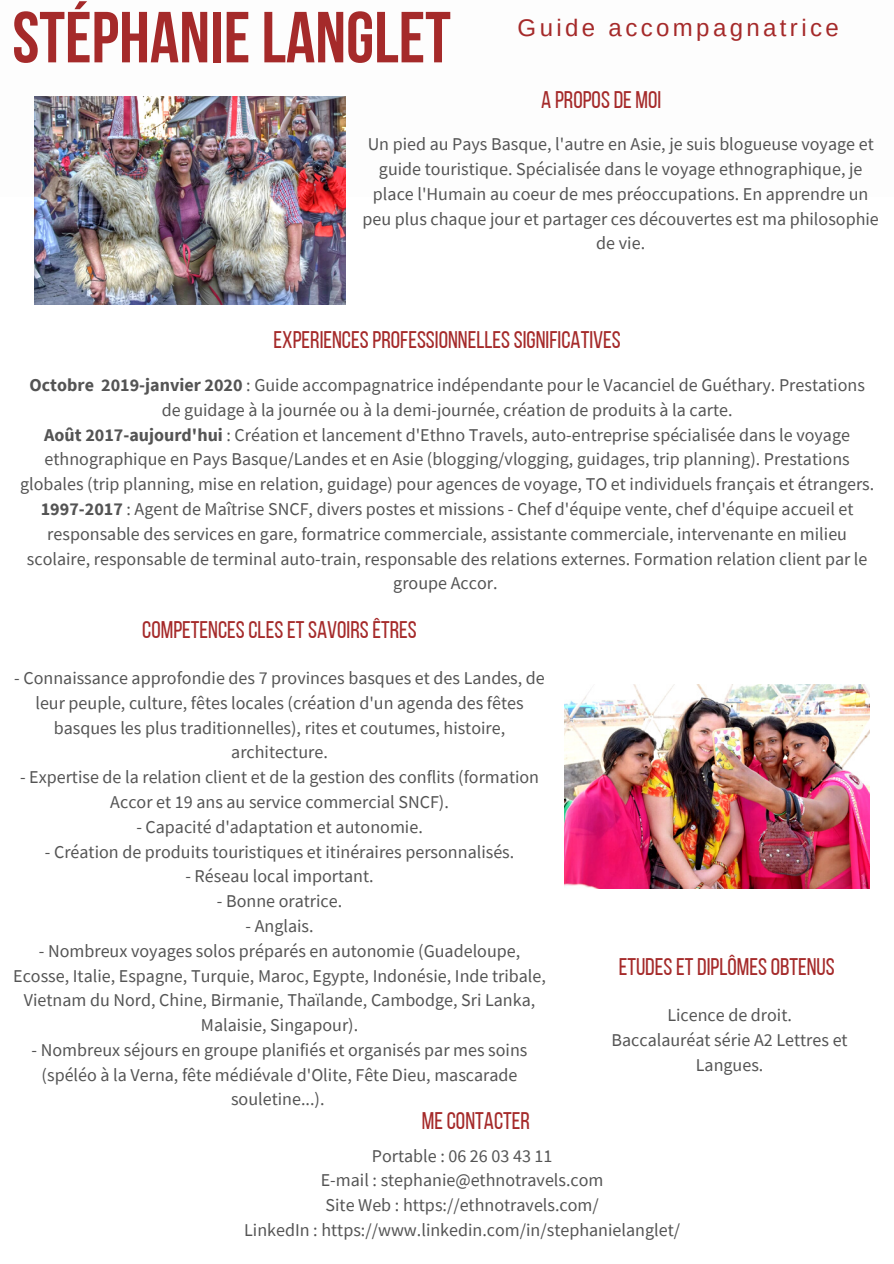
<style>
.page{position:relative;width:894px;height:1264px;background:#fff}
.page>*{position:absolute;margin:0;border:0;box-sizing:border-box;transform-origin:0 0}
.t1{font:700 72px "Bebas Neue";color:#a52a2a}
.t2{font:24px "Bebas Neue";color:#a52a2a}
.t3{font:24px "Arimo";letter-spacing:.14em;color:#a52a2a}
.t4{font:18px/24.8px "Source Sans Pro";color:#545454;text-align:center}
.s1{font-weight:700}
</style>
<div class="page">
<img style="left:34px;top:96px;width:311px;height:208px">
<img style="left:564px;top:684px;width:304px;height:204px">
<p class="t1" style="left:12px;top:8px;width:440px">STÉPHANIELANGLET</p>
<p class="t3" style="left:517px;top:14px;width:322px">Guide accompagnatrice</p>
<p class="t2" style="left:541px;top:90px;width:122px">A PROPOSDE MOI</p>
<p class="t4" style="left:362px;top:131px;width:517px">Un pied au Pays Basque, l'autre en Asie, je suis blogueuse voyage et guide touristique. Spécialisée dans le voyage ethnographique, je place l'Humain au coeur de mes préoccupations. En apprendre un peu plus chaque jour et partager ces découvertes est ma philosophie de vie.</p>
<p class="t2" style="left:273px;top:330px;width:348px">EXPERIENCESPROFESSIONNELLESSIGNIFICATIVES</p>
<p class="t4" style="left:29px;top:372px;width:836px"><span class="s1">Octobre 2019-janvier 2020</span> : Guide accompagnatrice indépendante pour le Vacanciel de Guéthary. Prestations de guidage à la journée ou à la demi-journée, création de produits à la carte.</p>
<p class="t4" style="left:20px;top:422px;width:855px"><span class="s1">Août 2017-aujourd'hui</span> : Création et lancement d'Ethno Travels, auto-entreprise spécialisée dans le voyage ethnographique en Pays Basque/Landes et en Asie (blogging/vlogging, guidages, trip planning). Prestations globales (trip planning, mise en relation, guidage) pour agences de voyage, TO et individuels français et étrangers.</p>
<p class="t4" style="left:27px;top:496px;width:841px"><span class="s1">1997-2017</span> : Agent de Maîtrise SNCF, divers postes et missions - Chef d'équipe vente, chef d'équipe accueil et responsable des services en gare, formatrice commerciale, assistante commerciale, intervenante en milieu scolaire, responsable de terminal auto-train, responsable des relations externes. Formation relation client par le groupe Accor.</p>
<p class="t2" style="left:142px;top:620px;width:276px">COMPETENCESCLESETSAVOIRSÊTRES</p>
<p class="t4" style="left:14px;top:665px;width:532px">- Connaissance approfondie des 7 provinces basques et des Landes, de leur peuple, culture, fêtes locales (création d'un agenda des fêtes basques les plus traditionnelles), rites et coutumes, histoire, architecture.</p>
<p class="t4" style="left:20px;top:764px;width:520px">- Expertise de la relation client et de la gestion des conflits (formation<br>Accor et 19 ans au service commercial SNCF).</p>
<p class="t4" style="left:136px;top:814px;width:288px">- Capacité d'adaptation et autonomie.</p>
<p class="t4" style="left:45px;top:838px;width:471px">- Création de produits touristiques et itinéraires personnalisés.</p>
<p class="t4" style="left:185px;top:863px;width:190px">- Réseau local important.</p>
<p class="t4" style="left:217px;top:888px;width:127px">- Bonne oratrice.</p>
<p class="t4" style="left:245px;top:913px;width:70px">- Anglais.</p>
<p class="t4" style="left:13px;top:938px;width:534px">- Nombreux voyages solos préparés en autonomie (Guadeloupe, Ecosse, Italie, Espagne, Turquie, Maroc, Egypte, Indonésie, Inde tribale, Vietnam du Nord, Chine, Birmanie, Thaïlande, Cambodge, Sri Lanka, Malaisie, Singapour).</p>
<p class="t4" style="left:32px;top:1037px;width:497px">- Nombreux séjours en groupe planifiés et organisés par mes soins (spéléo à la Verna, fête médiévale d'Olite, Fête Dieu, mascarade souletine...).</p>
<p class="t2" style="left:618px;top:957px;width:218px">ETUDESETDIPLÔMESOBTENUS</p>
<p class="t4" style="left:667px;top:1002px;width:126px">Licence de droit.</p>
<p class="t4" style="left:611px;top:1027px;width:237px">Baccalauréat série A2 Lettres et<br>Langues.</p>
<p class="t2" style="left:422px;top:1111px;width:110px">MECONTACTER</p>
<p class="t4" style="left:372px;top:1142px;width:182px">Portable : 06 26 03 43 11</p>
<p class="t4" style="left:321px;top:1167px;width:284px">E-mail : stephanie@ethnotravels.com</p>
<p class="t4" style="left:325px;top:1192px;width:275px">Site Web : https://ethnotravels.com/</p>
<p class="t4" style="left:244px;top:1217px;width:437px">LinkedIn : https://www.linkedin.com/in/stephanielanglet/</p>
</div>
